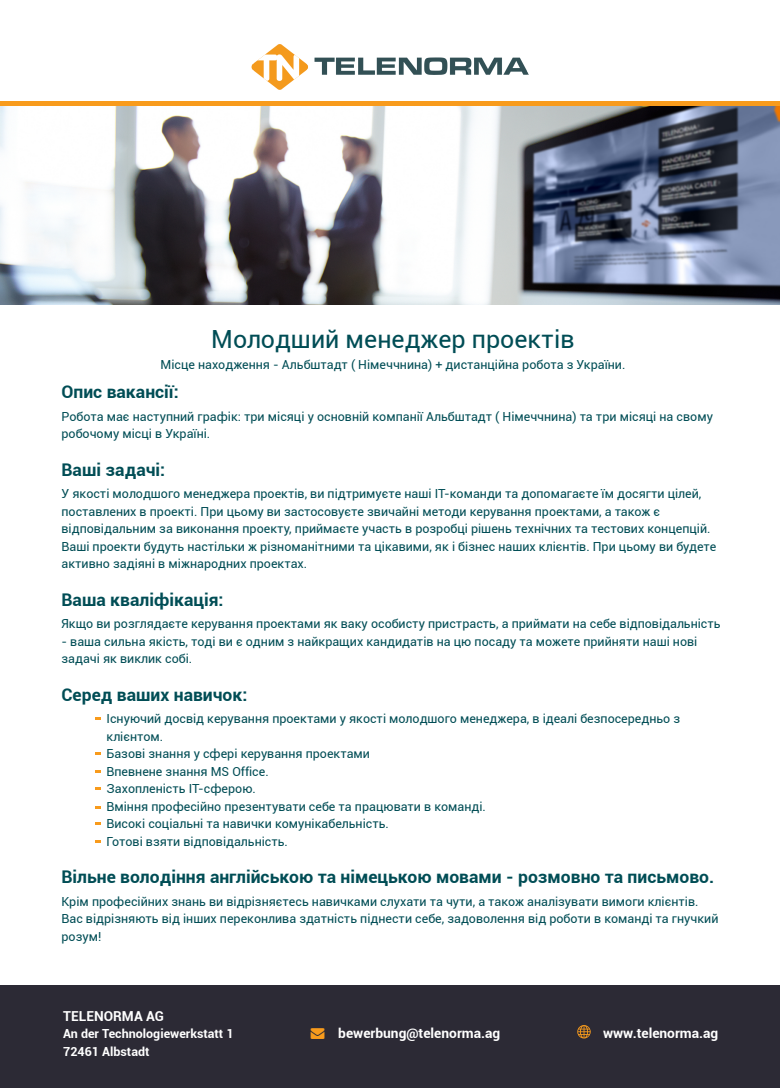
<style>
.page{position:relative;width:780px;height:1088px;background:#fff}
.page>*{position:absolute;margin:0;border:0;box-sizing:border-box;transform-origin:0 0}
.t1{font:25px "Roboto";color:#004d55}
.t2{font:700 17.5px "Roboto";color:#004d55}
.t3{font:700 13.75px "Roboto";color:#fff}
.t4{font:12.5px/17.5px "Roboto";color:#004d55}
.t5{font:700 12.5px/17.5px "Roboto";color:#fff}
</style>
<div class="page">
<img style="left:0;top:106px;width:780px;height:198px">
<div style="left:0;top:985px;width:780px;height:103px;background:#2c2a35"></div>
<div style="left:0;top:101px;width:780px;height:5px;background:#f89b1c"></div>
<svg style="left:577px;top:1025px;width:13px;height:13px"></svg>
<img style="left:251px;top:45px;width:277px;height:45px">
<svg style="left:96px;top:806px;width:5px;height:3px"></svg>
<h1 class="t1" style="left:211px;top:323px;width:365px">Молодший менеджер проектів</h1>
<p class="t4" style="left:160px;top:355px;width:466px">Місце находження - Альбштадт ( Німеччнина) + дистанційна робота з України.</p>
<h2 class="t2" style="left:61px;top:381px;width:119px">Опис вакансії:</h2>
<p class="t4" style="left:61px;top:407px;width:653px">Робота має наступний графік: три місяці у основній компанії Альбштадт ( Німеччнина) та три місяці на свому робочому місці в Україні.</p>
<h2 class="t2" style="left:61px;top:458px;width:105px">Ваші задачі:</h2>
<p class="t4" style="left:61px;top:484px;width:656px">У якості молодшого менеджера проектів, ви підтримуєте наші ІТ-команди та допомагаєте їм досягти цілей, поставлених в проекті. При цьому ви застосовуєте звичайні методи керування проектами, а також є відповідальним за виконання проекту, приймаєте участь в розробці рішень технічних та тестових концепцій.<br>Ваші проекти будуть настільки ж різноманітними та цікавими, як і бізнес наших клієнтів. При цьому ви будете активно задіяні в міжнародних проектах.</p>
<h2 class="t2" style="left:61px;top:588px;width:163px">Ваша кваліфікація:</h2>
<p class="t4" style="left:61px;top:614px;width:660px">Якщо ви розглядаєте керування проектами як ваку особисту пристрасть, а приймати на себе відповідальність</p>
<p class="t4" style="left:61px;top:632px;width:637px">- ваша сильна якість, тоді ви є одним з найкращих кандидатів на цю посаду та можете прийняти наші нові задачі як виклик собі.</p>
<h2 class="t2" style="left:61px;top:683px;width:187px">Серед ваших навичок:</h2>
<p class="t4" style="left:106px;top:709px;width:575px">Існуючий досвід керування проектами у якості молодшого менеджера, в ідеалі безпосередньо з клієнтом.<br>Базові знання у сфері керування проектами<br>Впевнене знання MS Office.<br>Захопленість ІТ-сферою.<br>Вміння професійно презентувати себе та працювати в команді.<br>Високі соціальні та навички комунікабельність.<br>Готові взяти відповідальність.</p>
<h2 class="t2" style="left:61px;top:866px;width:654px">Вільне володіння англійською та німецькою мовами - розмовно та письмово.</h2>
<p class="t4" style="left:61px;top:892px;width:658px">Крім професійних знань ви відрізняєтесь навичками слухати та чути, а також аналізувати вимоги клієнтів.<br>Вас відрізняють від інших переконлива здатність піднести себе, задоволення від роботи в команді та гнучкий розум!</p>
<p class="t3" style="left:63px;top:1007px;width:102px">TELENORMA AG</p>
<p class="t5" style="left:63px;top:1025px;width:172px">An der Technologiewerkstatt 1<br>72461 Albstadt</p>
<p class="t3" style="left:338px;top:1024px;width:163px">bewerbung@telenorma.ag</p>
<p class="t3" style="left:603px;top:1024px;width:117px">www.telenorma.ag</p>
</div>
